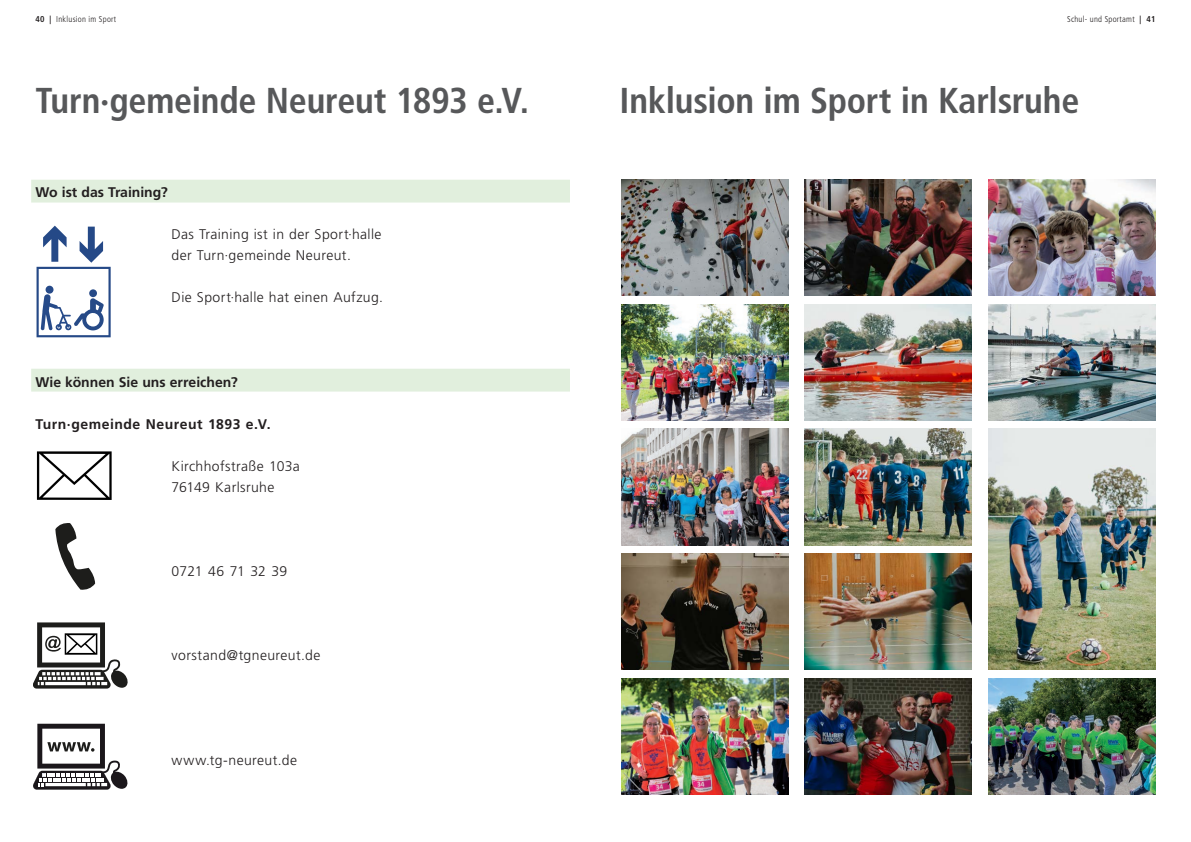
<style>
.page{position:relative;width:1191px;height:842px;background:#fff}
.page>*{position:absolute;margin:0;border:0;box-sizing:border-box;transform-origin:0 0}
.t1{font:700 condensed 36px "Frutiger LT Std";letter-spacing:-.005em;color:#57585a}
.t2{font:300 14px/21px "Frutiger LT Std";letter-spacing:.025em;color:#231f20}
.t3{font:700 14px "Frutiger LT Std";letter-spacing:.005em;color:#231f20}
.t4{font:700 14px "Frutiger LT Std";letter-spacing:.035em;color:#231f20}
.t5{font:300 14px "Frutiger LT Std";letter-spacing:.005em;color:#231f20}
.t6{font:300 condensed 8.5px "Frutiger LT Std";letter-spacing:.03em;color:#231f20}
.s1{font-weight:700}
</style>
<div class="page">
<div style="left:31px;top:180px;width:539px;height:23px;background:#e1efdd"></div>
<div style="left:31px;top:369px;width:539px;height:23px;background:#e1efdd"></div>
<svg style="left:37px;top:226px;width:74px;height:111px"></svg>
<svg style="left:33px;top:622px;width:94px;height:67px"></svg>
<svg style="left:33px;top:724px;width:94px;height:66px"></svg>
<svg style="left:55px;top:523px;width:40px;height:67px"></svg>
<svg style="left:37px;top:451px;width:75px;height:49px"></svg>
<img style="left:621px;top:179px;width:167px;height:117px">
<img style="left:621px;top:429px;width:167px;height:116px">
<img style="left:621px;top:304px;width:167px;height:116px">
<img style="left:621px;top:553px;width:167px;height:117px">
<img style="left:621px;top:678px;width:167px;height:117px">
<img style="left:804px;top:179px;width:168px;height:117px">
<img style="left:804px;top:429px;width:168px;height:116px">
<img style="left:804px;top:304px;width:168px;height:116px">
<img style="left:804px;top:553px;width:168px;height:117px">
<img style="left:804px;top:678px;width:168px;height:117px">
<img style="left:988px;top:179px;width:167px;height:117px">
<img style="left:988px;top:429px;width:167px;height:241px">
<img style="left:988px;top:304px;width:167px;height:116px">
<img style="left:988px;top:678px;width:167px;height:117px">
<p class="t6" style="left:35px;top:14px;width:82px"><span class="s1">40 |</span> Inklusion im Sport</p>
<p class="t6" style="left:1067px;top:14px;width:90px">Schul- und Sportamt <span class="s1">| 41</span></p>
<h1 class="t1" style="left:35px;top:80px;width:495px">Turn·gemeinde Neureut 1893 e.V.</h1>
<p class="t3" style="left:35px;top:184px;width:134px">Wo ist das Training?</p>
<p class="t2" style="left:171px;top:224px;width:211px">Das Training ist in der Sport·halle der Turn·gemeinde Neureut.</p>
<p class="t2" style="left:171px;top:287px;width:213px">Die Sport·halle hat einen Aufzug.</p>
<p class="t3" style="left:35px;top:373px;width:204px">Wie können Sie uns erreichen?</p>
<p class="t4" style="left:35px;top:415px;width:237px">Turn·gemeinde Neureut 1893 e.V.</p>
<p class="t2" style="left:171px;top:455px;width:130px">Kirchhofstraße 103a<br>76149 Karlsruhe</p>
<p class="t5" style="left:171px;top:563px;width:117px">0721 46 71 32 39</p>
<p class="t2" style="left:171px;top:644px;width:150px">vorstand@tgneureut.de</p>
<p class="t2" style="left:171px;top:749px;width:127px">www.tg-neureut.de</p>
<h1 class="t1" style="left:619px;top:80px;width:461px">Inklusion im Sport in Karlsruhe</h1>
</div>
